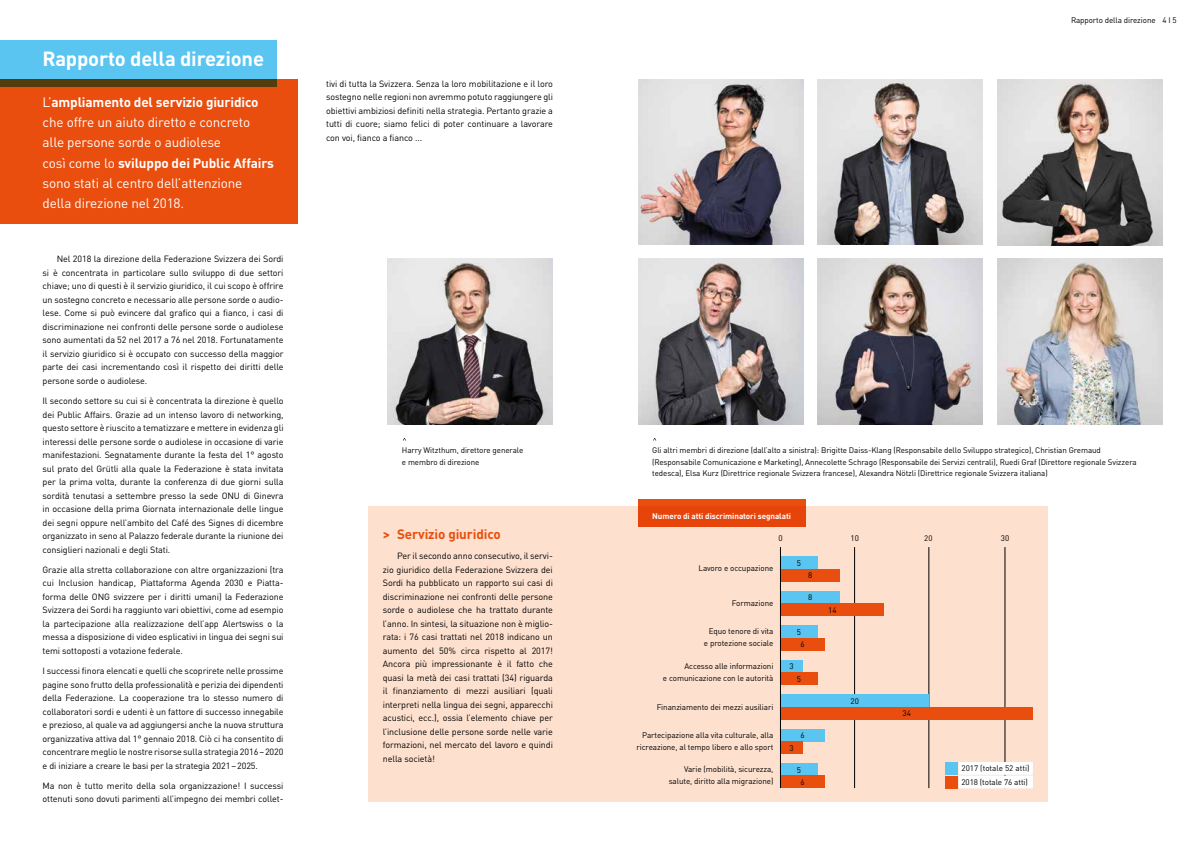
<style>
.page{position:relative;width:1191px;height:842px;background:#fff}
.page>*{position:absolute;margin:0;border:0;box-sizing:border-box;transform-origin:0 0}
.t1{font:700 20.2px "DIN Pro";letter-spacing:-.01em;color:#fff}
.t2{font:13.5px/20.2px "DIN Pro";letter-spacing:-.01em;color:#fff}
.t3{font:700 13.5px "DIN Pro";letter-spacing:-.01em;color:#e94e0f}
.t4{font:9px/13.5px "DIN Pro";letter-spacing:-.01em;color:#000;text-align:justify}
.t5{font:8.1px/12.1px "DIN Pro";letter-spacing:-.01em;color:#000;text-align:right}
.t6{font:700 8.1px "DIN Pro";letter-spacing:-.01em;color:#fff}
.t7{font:8px/11.5px "DIN Pro";letter-spacing:-.01em;color:#000}
.t8{font:7.9px "DIN Pro";color:#000}
.s1{font-weight:700}
</style>
<div class="page">
<div style="left:369px;top:507px;width:266px;height:295px;background:#fde0ce"></div>
<img style="left:638px;top:79px;width:165px;height:166px">
<img style="left:387px;top:259px;width:166px;height:165px">
<img style="left:638px;top:259px;width:165px;height:165px">
<img style="left:997px;top:80px;width:165px;height:165px">
<img style="left:997px;top:259px;width:165px;height:165px">
<img style="left:817px;top:79px;width:165px;height:166px">
<img style="left:817px;top:259px;width:165px;height:165px">
<div style="left:624px;top:507px;width:423px;height:295px;background:#fde0ce"></div>
<hr style="left:928px;top:547px;width:1px;height:241px;background:#000">
<hr style="left:854px;top:547px;width:1px;height:241px;background:#000">
<hr style="left:1004px;top:547px;width:1px;height:241px;background:#000">
<div style="left:958px;top:762px;width:75px;height:13px;background:#fff"></div>
<div style="left:958px;top:776px;width:75px;height:12px;background:#fff"></div>
<div style="left:945px;top:762px;width:12px;height:13px;background:#5bc5f2"></div>
<div style="left:945px;top:776px;width:12px;height:12px;background:#e94e0f"></div>
<div style="left:780px;top:763px;width:37px;height:13px;background:#5bc5f2"></div>
<div style="left:780px;top:729px;width:45px;height:12px;background:#5bc5f2"></div>
<div style="left:780px;top:694px;width:149px;height:13px;background:#5bc5f2"></div>
<div style="left:780px;top:660px;width:22px;height:12px;background:#5bc5f2"></div>
<div style="left:780px;top:626px;width:37px;height:12px;background:#5bc5f2"></div>
<div style="left:780px;top:591px;width:60px;height:12px;background:#5bc5f2"></div>
<div style="left:780px;top:557px;width:37px;height:12px;background:#5bc5f2"></div>
<div style="left:780px;top:776px;width:45px;height:12px;background:#e94e0f"></div>
<div style="left:780px;top:741px;width:22px;height:13px;background:#e94e0f"></div>
<div style="left:780px;top:707px;width:253px;height:12px;background:#e94e0f"></div>
<div style="left:780px;top:672px;width:37px;height:13px;background:#e94e0f"></div>
<div style="left:780px;top:638px;width:45px;height:12px;background:#e94e0f"></div>
<div style="left:780px;top:603px;width:104px;height:13px;background:#e94e0f"></div>
<div style="left:780px;top:569px;width:60px;height:12px;background:#e94e0f"></div>
<hr style="left:780px;top:547px;width:1px;height:241px;background:#000">
<div style="left:638px;top:499px;width:167px;height:27px;background:#e7440c"></div>
<div style="left:0;top:79px;width:298px;height:145px;background:#e94e0f"></div>
<div style="left:0;top:40px;width:276px;height:46px;background:#5bc5f2"></div>
<h1 class="t1" style="left:43px;top:42px;width:223px">Rapporto della direzione</h1>
<h2 class="t2" style="left:43px;top:91px;width:233px">L’<span class="s1">ampliamento del servizio giuridico </span>che offre un aiuto diretto e concreto alle persone sorde o audiolese<br>così come lo <span class="s1">sviluppo dei Public Affairs </span>sono stati al centro dell’attenzione della direzione nel 2018.</h2>
<p class="t4" style="left:43px;top:251px;width:242px;text-indent:14px">Nel 2018 la direzione della Federazione Svizzera dei Sordi si è concentrata in particolare sullo sviluppo di due settori chiave; uno di questi è il servizio giuridico, il cui scopo è offrire un sostegno concreto e necessario alle persone sorde o audio&shy;lese. Come si può evincere dal grafico qui a fianco, i casi di discriminazione nei confronti delle persone sorde o audiolese sono aumentati da 52 nel 2017 a 76 nel 2018. Fortunatamente il servizio giuridico si è occupato con successo della maggior parte dei casi incrementando così il rispetto dei diritti delle persone sorde o audiolese.</p>
<p class="t4" style="left:43px;top:393px;width:242px">Il secondo settore su cui si è concentrata la direzione è quello dei Public Affairs. Grazie ad un intenso lavoro di networking, questo settore è riuscito a tematizzare e mettere in evidenza gli interessi delle persone sorde o audiolese in occasione di varie manifestazioni. Segnatamente durante la festa del 1° agosto sul prato del Grütli alla quale la Federazione è stata invitata per la prima volta, durante la conferenza di due giorni sulla sordità tenutasi a settembre presso la sede ONU di Ginevra in occasione della prima Giornata internazionale delle lingue dei segni oppure nell’ambito del Café des Signes di dicembre organizzato in seno al Palazzo federale durante la riunione dei consiglieri nazionali e degli Stati.</p>
<p class="t4" style="left:43px;top:562px;width:242px">Grazie alla stretta collaborazione con altre organizzazioni (tra cui Inclusion handicap, Piattaforma Agenda 2030 e Piatta&shy;forma delle ONG svizzere per i diritti umani) la Federazione Svizzera dei Sordi ha raggiunto vari obiettivi, come ad esempio la partecipazione alla realizzazione dell’app Alertswiss o la messa a disposizione di video esplicativi in lingua dei segni sui temi sottoposti a votazione federale.</p>
<p class="t4" style="left:43px;top:663px;width:242px">I successi finora elencati e quelli che scoprirete nelle prossime pagine sono frutto della professionalità e perizia dei dipendenti della Federazione. La cooperazione tra lo stesso numero di collaboratori sordi e udenti è un fattore di successo innegabile e prezioso, al quale va ad aggiungersi anche la nuova struttura organizzativa attiva dal 1° gennaio 2018. Ciò ci ha consentito di concentrare meglio le nostre risorse sulla strategia 2016–2020 e di iniziare a creare le basi per la strategia 2021–2025.</p>
<p class="t4" style="left:43px;top:778px;width:242px">Ma non è tutto merito della sola organizzazione! I successi ottenuti sono dovuti parimenti all’impegno dei membri collet-</p>
<p class="t4" style="left:326px;top:76px;width:228px">tivi di tutta la Svizzera. Senza la loro mobilitazione e il loro sostegno nelle regioni non avremmo potuto raggiungere gli obiettivi ambiziosi definiti nella strategia. Pertanto grazie a tutti di cuore; siamo felici di poter continuare a lavorare con voi, fianco a fianco ...</p>
<p class="t7" style="left:402px;top:444px;width:123px">Harry Witzthum, direttore generale e membro di direzione</p>
<h2 class="t3" style="left:383px;top:523px;width:120px">&gt; Servizio giuridico</h2>
<p class="t4" style="left:383px;top:548px;width:172px;text-indent:14px">Per il secondo anno consecutivo, il servi&shy;zio giuridico della Federazione Svizzera dei Sordi ha pubblicato un rapporto sui casi di discriminazione nei confronti delle persone sorde o audiolese che ha trattato durante l’anno. In sintesi, la situazione non è miglio&shy;rata: i 76 casi trattati nel 2018 indicano un aumento del 50% circa rispetto al 2017!<br>Ancora più impressionante è il fatto che quasi la metà dei casi trattati (34) riguarda il finanziamento di mezzi ausiliari (quali interpreti nella lingua dei segni, apparecchi acustici, ecc.), ossia l’elemento chiave per l’inclusione delle persone sorde nelle varie formazioni, nel mercato del lavoro e quindi nella società!</p>
<p class="t7" style="left:1071px;top:13px;width:107px">Rapporto della direzione 4 I 5</p>
<p class="t7" style="left:652px;top:444px;width:486px">Gli altri membri di direzione (dall’alto a sinistra): Brigitte Daiss-Klang (Responsabile dello Sviluppo strategico), Christian Gremaud (Responsabile Comunicazione e Marketing), Annecolette Schrago (Responsabile dei Servizi centrali), Ruedi Graf (Direttore regionale Svizzera tedesca), Elsa Kurz (Direttrice regionale Svizzera francese), Alexandra Nötzli (Direttrice regionale Svizzera italiana)</p>
<p class="t6" style="left:652px;top:510px;width:140px">Numero di atti discriminatori segnalati</p>
<p class="t5" style="left:778px;top:531px;width:6px">0</p>
<p class="t5" style="left:850px;top:532px;width:10px">10</p>
<p class="t8" style="left:924px;top:532px;width:10px">20</p>
<p class="t5" style="left:1000px;top:532px;width:10px">30</p>
<p class="t5" style="left:797px;top:556px;width:6px">5</p>
<p class="t5" style="left:698px;top:562px;width:76px">Lavoro e occupazione</p>
<p class="t5" style="left:732px;top:597px;width:43px">Formazione</p>
<p class="t5" style="left:704px;top:624px;width:71px;text-align:center">Equo tenore di vita e protezione sociale</p>
<p class="t5" style="left:663px;top:659px;width:112px">Accesso alle informazioni<br>e comunicazione con le autorità</p>
<p class="t5" style="left:656px;top:700px;width:118px">Finanziamento dei mezzi ausiliari</p>
<p class="t5" style="left:636px;top:728px;width:138px">Partecipazione alla vita culturale, alla ricreazione, al tempo libero e allo sport</p>
<p class="t5" style="left:668px;top:762px;width:106px">Varie (mobilità, sicurezza, salute, diritto alla migrazione)</p>
<p class="t5" style="left:961px;top:761px;width:70px;line-height:13.6px;text-align:left">2017 (totale 52 atti)<br>2018 (totale 76 atti)</p>
<p class="t5" style="left:808px;top:569px;width:6px">8</p>
<p class="t5" style="left:808px;top:591px;width:6px">8</p>
<p class="t5" style="left:828px;top:603px;width:10px">14</p>
<p class="t5" style="left:797px;top:625px;width:6px">5</p>
<p class="t5" style="left:800px;top:637px;width:6px">6</p>
<p class="t5" style="left:789px;top:659px;width:6px">3</p>
<p class="t5" style="left:797px;top:672px;width:6px">5</p>
<p class="t5" style="left:850px;top:694px;width:10px">20</p>
<p class="t5" style="left:902px;top:706px;width:10px">34</p>
<p class="t5" style="left:800px;top:728px;width:6px">6</p>
<p class="t5" style="left:789px;top:741px;width:6px">3</p>
<p class="t5" style="left:797px;top:763px;width:6px">5</p>
<p class="t5" style="left:800px;top:775px;width:6px">6</p>
</div>
